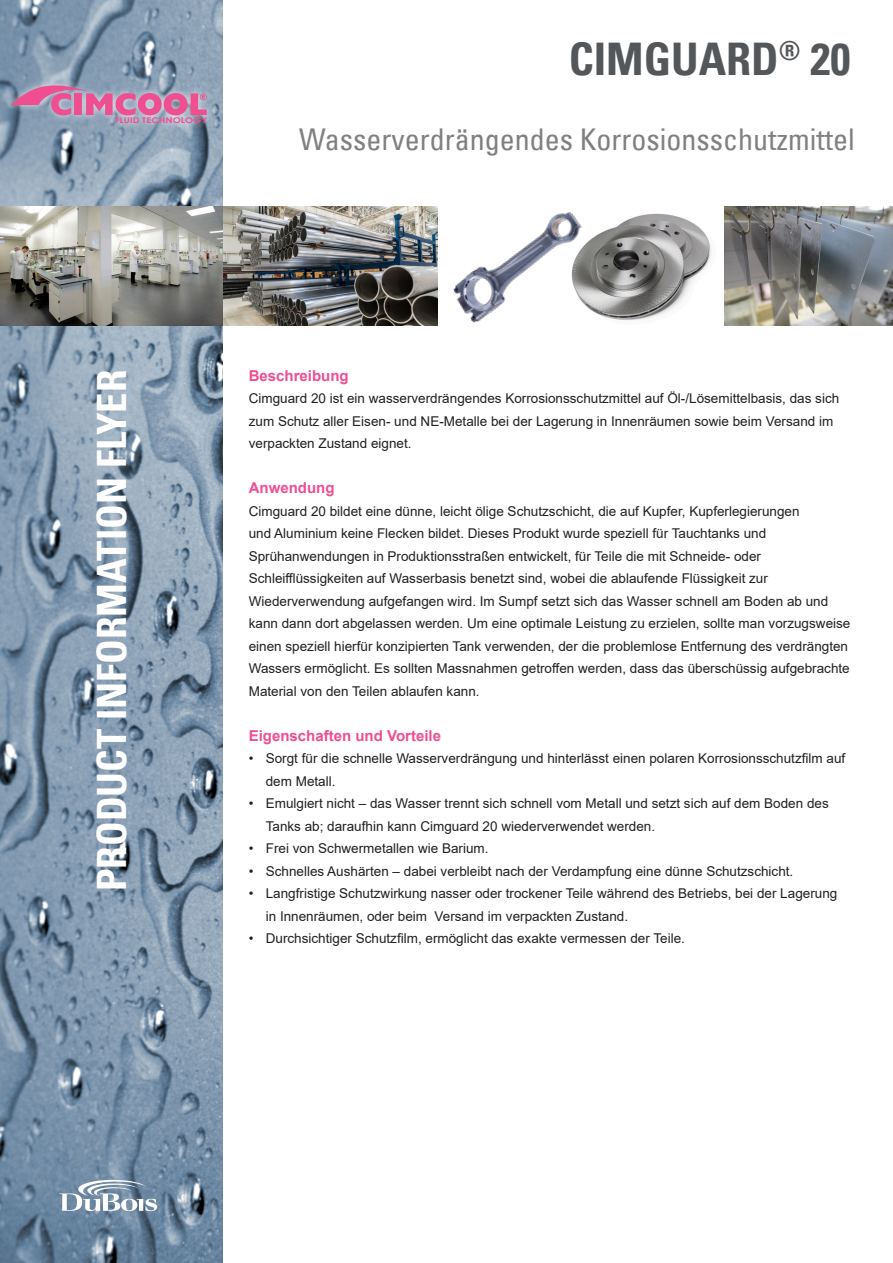
<style>
.page{position:relative;width:893px;height:1263px;background:#fff}
.page>*{position:absolute;margin:0;border:0;box-sizing:border-box;transform-origin:0 0}
.Product{font:45px "Univers Com 67 Bold Cond";color:#54575a}
.t1{font:40.5px "Univers Com 67 Bold Cond";color:#fff}
.Productlead_curs{font:condensed 30px "Univers Com 57";color:#808080}
.t2{font:700 15px "Arial";color:#ef4e91}
.t3{font:13.5px/22.5px "Arial";color:#231f20}
.t4{font:700 7.8px "Century Gothic";color:#ef4e91;scale:1.23 1}
</style>
<div class="page">
<img style="left:0;top:0;width:223px;height:1263px">
<svg style="left:59px;top:1180px;width:98px;height:31px"></svg>
<img style="left:606px;top:206px;width:119px;height:119px">
<img style="left:437px;top:207px;width:169px;height:118px">
<img style="left:222px;top:206px;width:215px;height:119px">
<img style="left:0;top:206px;width:222px;height:119px">
<img style="left:725px;top:206px;width:167px;height:119px">
<div style="left:4px;top:78px;width:210px;height:53px;background:#fff;opacity:.75"></div>
<svg style="left:10px;top:85px;width:197px;height:30px;background:#be80a8"></svg>
<p class="t4" style="left:115px;top:114px;width:77px">FLUID TECHNOLOGY</p>
<p class="Product" style="left:569px;top:31px;width:283px">CIMGUARD<sup>®</sup> 20</p>
<p class="Productlead_curs" style="left:299px;top:121px;width:557px">Wasserverdrängendes Korrosionsschutzmittel</p>
<h2 class="t1" style="left:87px;top:891px;width:523px;rotate:-90deg">PRODUCT INFORMATION FLYER</h2>
<p class="t2" style="left:249px;top:365px;width:102px">Beschreibung</p>
<p class="t3" style="left:249px;top:387px;width:592px">Cimguard 20 ist ein wasserverdrängendes Korrosionsschutzmittel auf Öl-/Lösemittelbasis, das sich zum Schutz aller Eisen- und NE-Metalle bei der Lagerung in Innenräumen sowie beim Versand im verpackten Zustand eignet.</p>
<p class="t2" style="left:249px;top:478px;width:87px">Anwendung</p>
<p class="t3" style="left:249px;top:500px;width:603px">Cimguard 20 bildet eine dünne, leicht ölige Schutzschicht, die auf Kupfer, Kupferlegierungen<br>und Aluminium keine Flecken bildet. Dieses Produkt wurde speziell für Tauchtanks und Sprühanwendungen in Produktionsstraßen entwickelt, für Teile die mit Schneide- oder Schleifflüssigkeiten auf Wasserbasis benetzt sind, wobei die ablaufende Flüssigkeit zur Wiederverwendung aufgefangen wird. Im Sumpf setzt sich das Wasser schnell am Boden ab und kann dann dort abgelassen werden. Um eine optimale Leistung zu erzielen, sollte man vorzugsweise einen speziell hierfür konzipierten Tank verwenden, der die problemlose Entfernung des verdrängten Wassers ermöglicht. Es sollten Massnahmen getroffen werden, dass das überschüssig aufgebrachte Material von den Teilen ablaufen kann.</p>
<p class="t2" style="left:249px;top:725px;width:194px">Eigenschaften und Vorteile</p>
<p class="t3" style="left:266px;top:747px;width:581px;text-indent:-17px">• Sorgt für die schnelle Wasserverdrängung und hinterlässt einen polaren Korrosionsschutzfilm auf dem Metall.</p>
<p class="t3" style="left:266px;top:792px;width:564px;text-indent:-17px">• Emulgiert nicht – das Wasser trennt sich schnell vom Metall und setzt sich auf dem Boden des<br>Tanks ab; daraufhin kann Cimguard 20 wiederverwendet werden.</p>
<p class="t3" style="left:249px;top:837px;width:241px">• Frei von Schwermetallen wie Barium.</p>
<p class="t3" style="left:249px;top:860px;width:546px">• Schnelles Aushärten – dabei verbleibt nach der Verdampfung eine dünne Schutzschicht.</p>
<p class="t3" style="left:266px;top:882px;width:573px;text-indent:-17px">• Langfristige Schutzwirkung nasser oder trockener Teile während des Betriebs, bei der Lagerung in Innenräumen, oder beim Versand im verpackten Zustand.</p>
<p class="t3" style="left:249px;top:927px;width:438px">• Durchsichtiger Schutzfilm, ermöglicht das exakte vermessen der Teile.</p>
</div>
